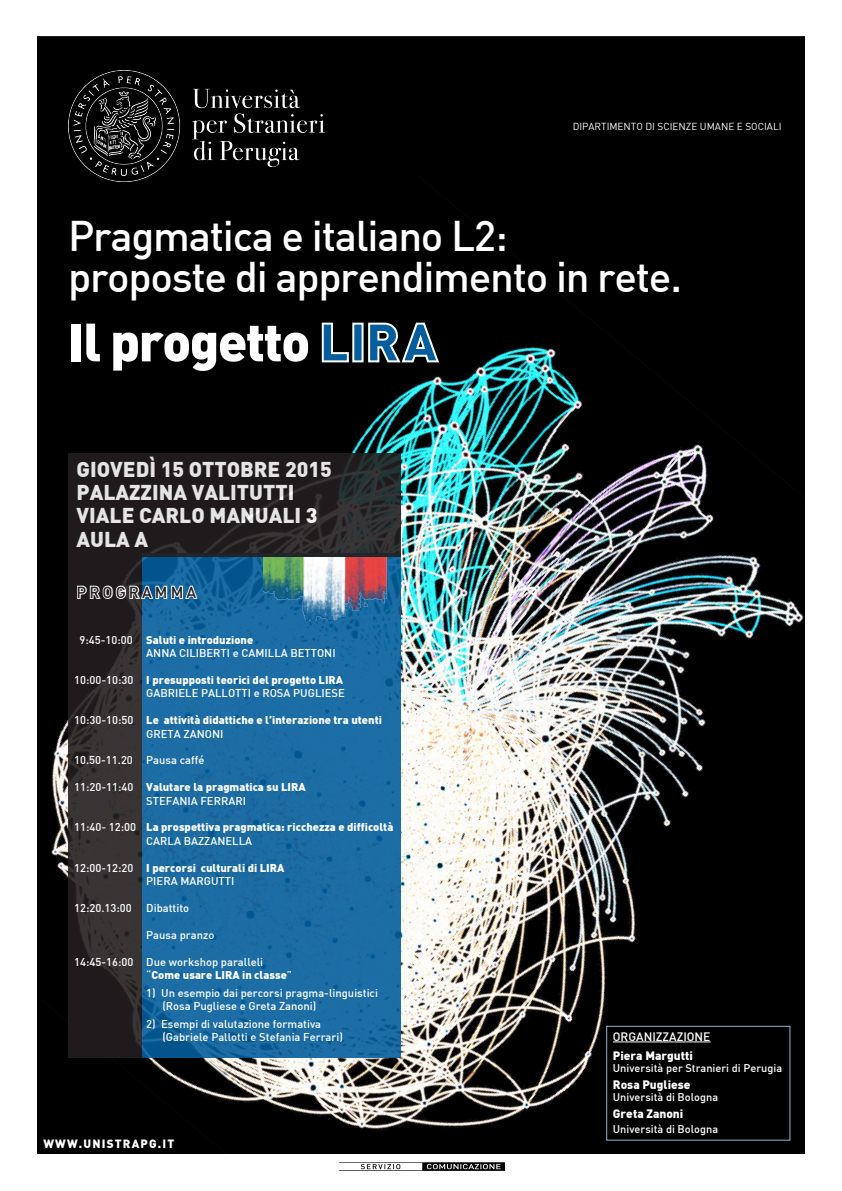
<style>
.page{position:relative;width:842px;height:1191px;background:#fff}
.page>*{position:absolute;margin:0;border:0;box-sizing:border-box;transform-origin:0 0}
.t1{font:900 53px "DIN";letter-spacing:-.03em;color:#fff}
.t2{font:500 42px "DIN";letter-spacing:-.03em;color:#fff}
.t3{font:900 21px/23.3px "DIN";color:#fff}
.t4{font:500 15.7px "DIN";letter-spacing:.19em;color:#231f20}
.t5{font:900 12px "DIN";color:#fff}
.t6{font:500 12px "DIN";color:#fff}
.t7{font:900 11.7px "DIN";letter-spacing:.1em;color:#fff}
.t8{font:500 11.2px "DIN";color:#fff}
.t9{font:900 11.2px "DIN";color:#fff}
.t10{font:500 11px "DIN";color:#fff}
.t11{font:10px "DIN";color:#fff}
.s1{color:#045e9d}
.s2{font-weight:500}
</style>
<div class="page">
<div style="left:36px;top:36px;width:769px;height:1118px;background:#000"></div>
<img style="left:36px;top:164px;width:768px;height:990px">
<svg style="left:142px;top:557px;width:259px;height:500px;background:#1a6ba2"></svg>
<img style="left:68px;top:70px;width:256px;height:111px">
<svg style="left:321px;top:322px;width:29px;height:41px"></svg>
<div style="left:352px;top:323px;width:12px;height:39px;border:2px solid #fff"></div>
<svg style="left:367px;top:321px;width:73px;height:42px"></svg>
<hr style="left:613px;top:1041px;width:97px;height:1px;background:#fff">
<div style="left:606px;top:1025px;width:184px;height:115px;border:1px solid #8eb9d2"></div>
<img style="left:263px;top:557px;width:124px;height:64px">
<svg style="left:68px;top:454px;width:333px;height:103px;background:#222021"></svg>
<img style="left:339px;top:1162px;width:166px;height:8px">
<svg style="left:68px;top:557px;width:74px;height:500px;background:#2d2929"></svg>
<svg style="left:76px;top:581px;width:123px;height:19px;background:#798e9d"></svg>
<p class="t11" style="left:573px;top:120px;width:210px">DIPARTIMENTO DI SCIENZE UMANE E SOCIALI</p>
<p class="t2" style="left:68px;top:209px;width:441px">Pragmatica e italiano L2:</p>
<p class="t2" style="left:68px;top:250px;width:615px">proposte di apprendimento in rete.</p>
<p class="t1" style="left:68px;top:307px;width:371px">Il progetto <span class="s1">LIRA</span></p>
<h3 class="t3" style="left:77px;top:457px;width:257px">GIOVEDÌ 15 OTTOBRE 2015<br>PALAZZINA VALITUTTI<br>VIALE CARLO MANUALI 3<br>AULA A</h3>
<p class="t4" style="left:77px;top:582px;width:121px">PROGRAMMA</p>
<p class="t9" style="left:80px;top:632px;width:175px"><span class="s2">9:45-10:00</span> Saluti e introduzione</p>
<p class="t8" style="left:146px;top:646px;width:191px">ANNA CILIBERTI e CAMILLA BETTONI</p>
<p class="t9" style="left:74px;top:672px;width:270px"><span class="s2">10:00-10:30</span> I presupposti teorici del progetto LIRA</p>
<p class="t8" style="left:146px;top:686px;width:200px">GABRIELE PALLOTTI e ROSA PUGLIESE</p>
<p class="t9" style="left:74px;top:712px;width:309px"><span class="s2">10:30-10:50</span> Le attività didattiche e l’interazione tra utenti</p>
<p class="t8" style="left:146px;top:726px;width:79px">GRETA ZANONI</p>
<p class="t8" style="left:74px;top:753px;width:132px">10.50-11.20 Pausa caffé</p>
<p class="t9" style="left:74px;top:779px;width:233px"><span class="s2">11:20-11:40</span> Valutare la pragmatica su LIRA</p>
<p class="t8" style="left:146px;top:793px;width:101px">STEFANIA FERRARI</p>
<p class="t9" style="left:74px;top:820px;width:321px"><span class="s2">11:40- 12:00</span> La prospettiva pragmatica: ricchezza e difficoltà</p>
<p class="t8" style="left:146px;top:833px;width:107px">CARLA BAZZANELLA</p>
<p class="t9" style="left:74px;top:860px;width:212px"><span class="s2">12:00-12:20</span> I percorsi culturali di LIRA</p>
<p class="t8" style="left:146px;top:874px;width:90px">PIERA MARGUTTI</p>
<p class="t8" style="left:74px;top:900px;width:59px">12:20.13:00</p>
<p class="t8" style="left:146px;top:900px;width:44px">Dibattito</p>
<p class="t8" style="left:146px;top:927px;width:70px">Pausa pranzo</p>
<p class="t8" style="left:74px;top:954px;width:190px">14:45-16:00 Due workshop paralleli</p>
<p class="t9" style="left:146px;top:967px;width:147px"><span class="s2">“</span>Come usare LIRA in classe<span class="s2">”</span></p>
<p class="t8" style="left:146px;top:985px;width:233px">1) Un esempio dai percorsi pragma-linguistici</p>
<p class="t8" style="left:162px;top:998px;width:155px">(Rosa Pugliese e Greta Zanoni)</p>
<p class="t8" style="left:146px;top:1016px;width:176px">2) Esempi di valutazione formativa</p>
<p class="t8" style="left:162px;top:1029px;width:182px">(Gabriele Pallotti e Stefania Ferrari)</p>
<p class="t7" style="left:43px;top:1136px;width:132px">WWW.UNISTRAPG.IT</p>
<p class="t6" style="left:613px;top:1029px;width:99px">ORGANIZZAZIONE</p>
<p class="t5" style="left:613px;top:1048px;width:82px">Piera Margutti</p>
<p class="t10" style="left:613px;top:1061px;width:171px">Università per Stranieri di Perugia</p>
<p class="t5" style="left:613px;top:1077px;width:79px">Rosa Pugliese</p>
<p class="t10" style="left:613px;top:1090px;width:107px">Università di Bologna</p>
<p class="t5" style="left:613px;top:1106px;width:72px">Greta Zanoni</p>
<p class="t10" style="left:613px;top:1121px;width:107px">Università di Bologna</p>
</div>
